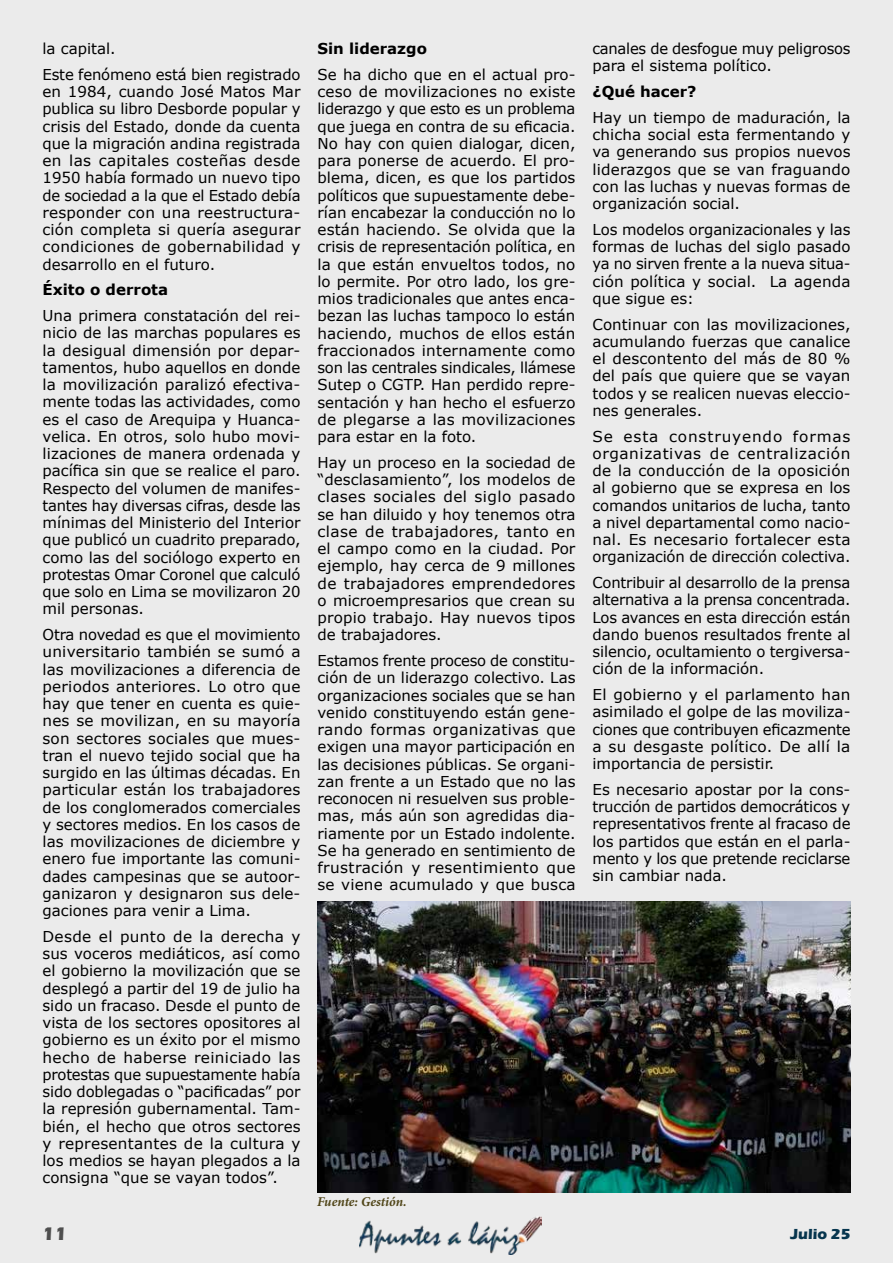
<style>
.page{position:relative;width:893px;height:1263px;background:#ebebeb}
.page>*{position:absolute;margin:0;border:0;box-sizing:border-box;transform-origin:0 0}
.t1{font:700 18.75px "Eras ITC";color:#4e4e4e}
.t2{font:15px/17.2px "Verdana";color:#000;text-align:justify}
.t3{font:700 15px "Verdana";color:#000}
.t4{font:700 15px "Eras ITC";color:#06354e}
.t5{font:italic 700 13.5px "Minion Pro";color:#514619}
</style>
<div class="page">
<img style="left:359px;top:1216px;width:182px;height:38px">
<img style="left:317px;top:901px;width:533px;height:292px">
<p class="t2" style="left:43px;top:35px;width:259px;line-height:25.8px">la capital.<br>Este fenómeno está bien registrado</p>
<p class="t2" style="left:43px;top:83px;width:260px">en 1984, cuando José Matos Mar publica su libro Desborde popular y crisis del Estado, donde da cuenta que la migración andina registrada en las capitales costeñas desde 1950 había formado un nuevo tipo de sociedad a la que el Estado debía responder con una reestructura&shy;ción completa si quería asegurar condiciones de gobernabilidad y desarrollo en el futuro.</p>
<p class="t3" style="left:43px;top:279px;width:127px">Éxito o derrota</p>
<p class="t2" style="left:43px;top:307px;width:260px">Una primera constatación del rei&shy;nicio de las marchas populares es la desigual dimensión por depar&shy;tamentos, hubo aquellos en donde la movilización paralizó efectiva&shy;mente todas las actividades, como es el caso de Arequipa y Huanca&shy;velica. En otros, solo hubo movi&shy;lizaciones de manera ordenada y pacífica sin que se realice el paro.<br>Respecto del volumen de manifes&shy;tantes hay diversas cifras, desde las mínimas del Ministerio del Interior que publicó un cuadrito preparado, como las del sociólogo experto en protestas Omar Coronel que calculó que solo en Lima se movilizaron 20 mil personas.</p>
<p class="t2" style="left:43px;top:626px;width:260px">Otra novedad es que el movimiento universitario también se sumó a las movilizaciones a diferencia de periodos anteriores. Lo otro que hay que tener en cuenta es quie&shy;nes se movilizan, en su mayoría son sectores sociales que mues&shy;tran el nuevo tejido social que ha surgido en las últimas décadas. En particular están los trabajadores de los conglomerados comerciales y sectores medios. En los casos de las movilizaciones de diciembre y enero fue importante las comuni&shy;dades campesinas que se autoor&shy;ganizaron y designaron sus dele&shy;gaciones para venir a Lima.</p>
<p class="t2" style="left:43px;top:928px;width:260px">Desde el punto de la derecha y sus voceros mediáticos, así como el gobierno la movilización que se desplegó a partir del 19 de julio ha sido un fracaso. Desde el punto de vista de los sectores opositores al gobierno es un éxito por el mismo hecho de haberse reiniciado las protestas que supuestamente había sido doblegadas o “pacificadas” por la represión gubernamental. Tam&shy;bién, el hecho que otros sectores y representantes de la cultura y los medios se hayan plegados a la consigna “que se vayan todos”.</p>
<p class="t3" style="left:317px;top:38px;width:111px">Sin liderazgo</p>
<p class="t2" style="left:317px;top:66px;width:260px">Se ha dicho que en el actual pro&shy;ceso de movilizaciones no existe liderazgo y que esto es un problema que juega en contra de su eficacia.<br>No hay con quien dialogar, dicen, para ponerse de acuerdo. El pro&shy;blema, dicen, es que los partidos políticos que supuestamente debe&shy;rían encabezar la conducción no lo están haciendo. Se olvida que la crisis de representación política, en la que están envueltos todos, no lo permite. Por otro lado, los gre&shy;mios tradicionales que antes enca&shy;bezan las luchas tampoco lo están haciendo, muchos de ellos están fraccionados internamente como son las centrales sindicales, llámese Sutep o CGTP. Han perdido repre&shy;sentación y han hecho el esfuerzo de plegarse a las movilizaciones para estar en la foto.</p>
<p class="t2" style="left:317px;top:454px;width:260px">Hay un proceso en la sociedad de “desclasamiento”, los modelos de clases sociales del siglo pasado se han diluido y hoy tenemos otra clase de trabajadores, tanto en el campo como en la ciudad. Por ejemplo, hay cerca de 9 millones de trabajadores emprendedores o microempresarios que crean su propio trabajo. Hay nuevos tipos de trabajadores.</p>
<p class="t2" style="left:317px;top:652px;width:260px">Estamos frente proceso de constitu&shy;ción de un liderazgo colectivo. Las organizaciones sociales que se han venido constituyendo están gene&shy;rando formas organizativas que exigen una mayor participación en las decisiones públicas. Se organi&shy;zan frente a un Estado que no las reconocen ni resuelven sus proble&shy;mas, más aún son agredidas dia&shy;riamente por un Estado indolente.<br>Se ha generado en sentimiento de frustración y resentimiento que se viene acumulado y que busca</p>
<p class="t5" style="left:317px;top:1192px;width:91px">Fuente: Gestión.</p>
<p class="t2" style="left:592px;top:40px;width:260px">canales de desfogue muy peligrosos para el sistema político.</p>
<p class="t3" style="left:592px;top:81px;width:105px">¿Qué hacer?</p>
<p class="t2" style="left:592px;top:109px;width:260px">Hay un tiempo de maduración, la chicha social esta fermentando y va generando sus propios nuevos liderazgos que se van fraguando con las luchas y nuevas formas de organización social.</p>
<p class="t2" style="left:592px;top:221px;width:259px">Los modelos organizacionales y las formas de luchas del siglo pasado ya no sirven frente a la nueva situa&shy;ción política y social. La agenda que sigue es:</p>
<p class="t2" style="left:592px;top:315px;width:260px">Continuar con las movilizaciones, acumulando fuerzas que canalice el descontento del más de 80 % del país que quiere que se vayan todos y se realicen nuevas eleccio&shy;nes generales.</p>
<p class="t2" style="left:592px;top:427px;width:260px">Se esta construyendo formas organizativas de centralización de la conducción de la oposición al gobierno que se expresa en los comandos unitarios de lucha, tanto a nivel departamental como nacio&shy;nal. Es necesario fortalecer esta organización de dirección colectiva.</p>
<p class="t2" style="left:592px;top:574px;width:260px">Contribuir al desarrollo de la prensa alternativa a la prensa concentrada.<br>Los avances en esta dirección están dando buenos resultados frente al silencio, ocultamiento o tergiversa&shy;ción de la información.</p>
<p class="t2" style="left:592px;top:686px;width:260px">El gobierno y el parlamento han asimilado el golpe de las moviliza&shy;ciones que contribuyen eficazmente a su desgaste político. De allí la importancia de persistir.</p>
<p class="t2" style="left:592px;top:781px;width:260px">Es necesario apostar por la cons&shy;trucción de partidos democráticos y representativos frente al fracaso de los partidos que están en el parla&shy;mento y los que pretende reciclarse sin cambiar nada.</p>
<p class="t1" style="left:42px;top:1223px;width:26px">11</p>
<p class="t4" style="left:790px;top:1226px;width:61px">Julio 25</p>
</div>
